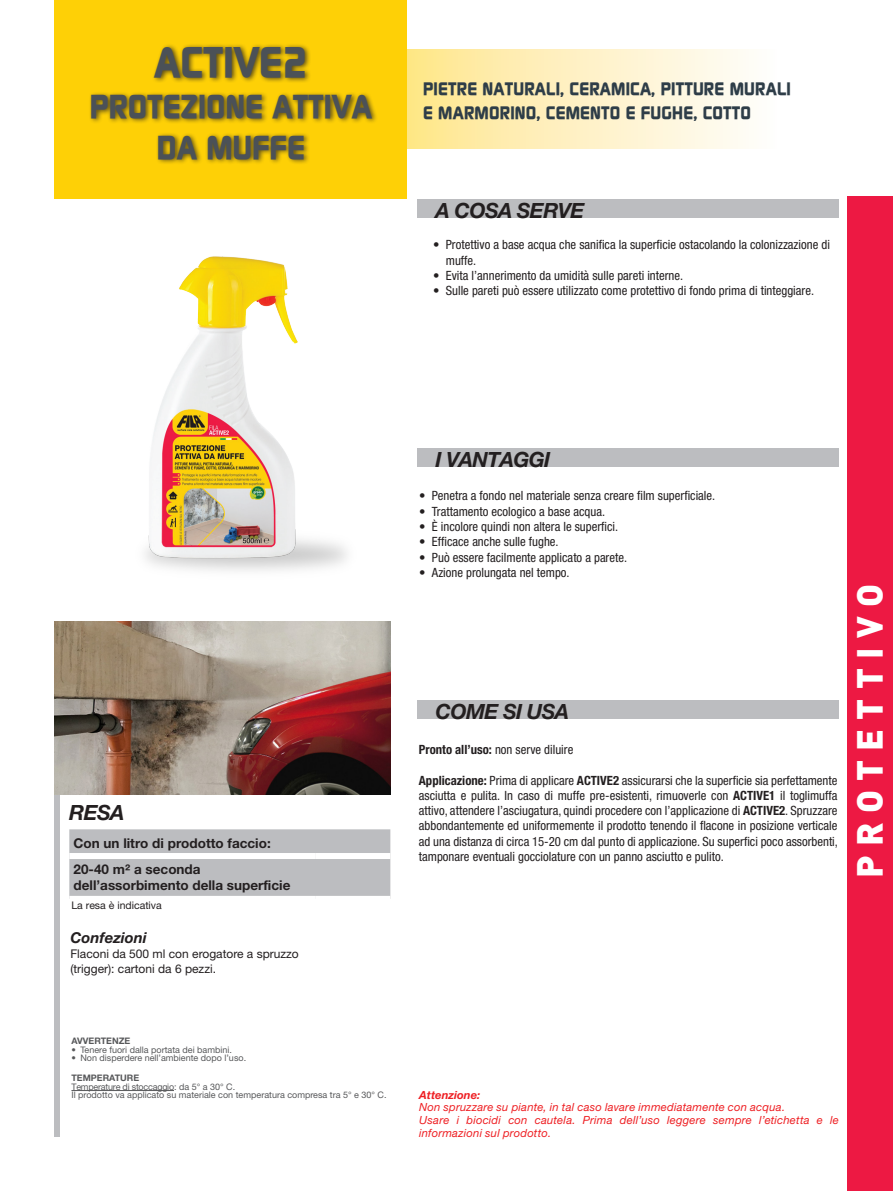
<style>
.page{position:relative;width:893px;height:1191px;background:#fff}
.page>*{position:absolute;margin:0;border:0;box-sizing:border-box;transform-origin:0 0}
.t1{font:700 42.6px "Continuum";color:#4b5157}
.t2{font:900 36px "DIN";letter-spacing:.26em;color:#fff}
.t3{font:700 33px/40.8px "Continuum";color:#4b5157;text-align:center}
.t4{font:italic 700 21px "Helvetica Neue LT Std";letter-spacing:-.03em;color:#231f20}
.t5{font:700 18px/24px "Continuum";letter-spacing:.01em;color:#2e3d48}
.t6{font:italic 700 15px "Helvetica Neue LT Std";color:#231f20}
.t7{font:700 13.5px/26.7px "Helvetica Neue LT Std";color:#231f20}
.t8{font:condensed 12.75px/15.3px "Helvetica Neue LT Std";color:#231f20;text-align:justify}
.t9{font:12px/15px "Helvetica Neue LT Std";color:#231f20}
.t10{font:italic 11.25px/12.8px "Helvetica Neue LT Std";letter-spacing:.02em;color:#ee1f23}
.t11{font:italic 700 11.25px "Helvetica Neue LT Std";color:#ee1f23}
.t12{font:10.5px "Helvetica Neue LT Std";color:#231f20}
.t13{font:9px/8.2px "Helvetica Neue LT Std";color:#57585a}
.t14{font:700 9px "Helvetica Neue LT Std";color:#57585a}
.s1{font-weight:700}
.s2{font-family:"Helvetica Neue LT Pro";font-weight:700}
</style>
<div class="page">
<img style="left:145px;top:256px;width:202px;height:315px">
<div style="left:69px;top:829px;width:321px;height:67px;background:#bcbdc0"></div>
<div style="left:69px;top:853px;width:246px;height:6px;background:#fff"></div>
<div style="left:315px;top:853px;width:75px;height:6px;background:#fff"></div>
<div style="left:405px;top:50px;width:371px;height:99px;background:linear-gradient(to right,#ffe68c,#fefeff)"></div>
<div style="left:848px;top:196px;width:45px;height:995px;background:#ed1943"></div>
<div style="left:54px;top:0;width:353px;height:198px;background:#fed006"></div>
<div style="left:54px;top:787px;width:6px;height:350px;background:#bcbdc0"></div>
<div style="left:88px;top:44px;width:290px;height:121px;background:#231f20;opacity:.75"></div>
<div style="left:417px;top:199px;width:422px;height:19px;background:#bcbdc0"></div>
<div style="left:417px;top:448px;width:422px;height:19px;background:#bcbdc0"></div>
<div style="left:417px;top:700px;width:422px;height:19px;background:#bcbdc0"></div>
<img style="left:54px;top:622px;width:336px;height:172px">
<hr style="left:71px;top:1090px;width:103px;height:1px;background:#57585a">
<h1 class="t1" style="left:154px;top:34px;width:155px">ACTIVE2</h1>
<h3 class="t3" style="left:90px;top:84px;width:284px">PROTEZIONE ATTIVA<br>DA MUFFE</h3>
<h3 class="t5" style="left:423px;top:76px;width:369px">PIETRE NATURALI, CERAMICA, PITTURE MURALI<br>E MARMORINO, CEMENTO E FUGHE, COTTO</h3>
<h3 class="t4" style="left:435px;top:197px;width:151px">A COSA SERVE</h3>
<p class="t8" style="left:446px;top:237px;width:386px;text-indent:-13px">• Protettivo a base acqua che sanifica la superficie ostacolando la colonizzazione di muffe.</p>
<p class="t8" style="left:433px;top:268px;width:252px">• Evita l’annerimento da umidità sulle pareti interne.</p>
<p class="t8" style="left:433px;top:283px;width:382px">• Sulle pareti può essere utilizzato come protettivo di fondo prima di tinteggiare.</p>
<h3 class="t4" style="left:69px;top:799px;width:57px">RESA</h3>
<p class="t7" style="left:74px;top:829px;width:199px">Con un litro di prodotto faccio:<br>20-40 m² a seconda</p>
<p class="t7" style="left:74px;top:872px;width:218px">dell’assorbimento della superficie</p>
<p class="t12" style="left:71px;top:899px;width:92px">La resa è indicativa</p>
<p class="t6" style="left:70px;top:928px;width:78px">Confezioni</p>
<p class="t9" style="left:70px;top:946px;width:230px">Flaconi da 500 ml con erogatore a spruzzo (trigger): cartoni da 6 pezzi.</p>
<p class="t14" style="left:71px;top:1035px;width:60px">AVVERTENZE</p>
<p class="t13" style="left:71px;top:1045px;width:162px">• Tenere fuori dalla portata dei bambini.</p>
<p class="t13" style="left:71px;top:1053px;width:176px">• Non disperdere nell’ambiente dopo l’uso.</p>
<p class="t14" style="left:71px;top:1072px;width:69px">TEMPERATURE</p>
<p class="t13" style="left:71px;top:1082px;width:317px">Temperature di stoccaggio: da 5° a 30° C.<br>Il prodotto va applicato su materiale con temperatura compresa tra 5° e 30° C.</p>
<h3 class="t4" style="left:435px;top:446px;width:116px">I VANTAGGI</h3>
<p class="t8" style="left:419px;top:488px;width:298px">• Penetra a fondo nel materiale senza creare film superficiale.</p>
<p class="t8" style="left:419px;top:503px;width:187px">• Trattamento ecologico a base acqua.</p>
<p class="t8" style="left:419px;top:519px;width:200px">• È incolore quindi non altera le superfici.</p>
<p class="t8" style="left:419px;top:534px;width:141px">• Efficace anche sulle fughe.</p>
<p class="t8" style="left:419px;top:549px;width:209px">• Può essere facilmente applicato a parete.</p>
<p class="t8" style="left:419px;top:565px;width:152px">• Azione prolungata nel tempo.</p>
<h3 class="t4" style="left:435px;top:698px;width:135px">COME SI USA</h3>
<p class="t8" style="left:419px;top:741px;width:156px"><span class="s1">Pronto all’uso:</span> non serve diluire</p>
<p class="t8" style="left:419px;top:772px;width:421px"><span class="s1">Applicazione:</span> Prima di applicare <span class="s2">ACTIVE2</span> assicurarsi che la superficie sia perfettamente asciutta e pulita. In caso di muffe pre-esistenti, rimuoverle con <span class="s2">ACTIVE1</span> il toglimuffa attivo, attendere l’asciugatura, quindi procedere con l’applicazione di <span class="s2">ACTIVE2</span>. Spruzzare abbondantemente ed uniformemente il prodotto tenendo il flacone in posizione verticale ad una distanza di circa 15-20 cm dal punto di applicazione. Su superfici poco assorbenti, tamponare eventuali gocciolature con un panno asciutto e pulito.</p>
<h2 class="t2" style="left:846px;top:877px;width:295px;rotate:-90deg">PROTETTIVO</h2>
<p class="t11" style="left:419px;top:1088px;width:63px">Attenzione:</p>
<p class="t10" style="left:419px;top:1100px;width:421px">Non spruzzare su piante, in tal caso lavare immediatamente con acqua.<br>Usare i biocidi con cautela. Prima dell’uso leggere sempre l’etichetta e le informazioni sul prodotto.</p>
</div>
